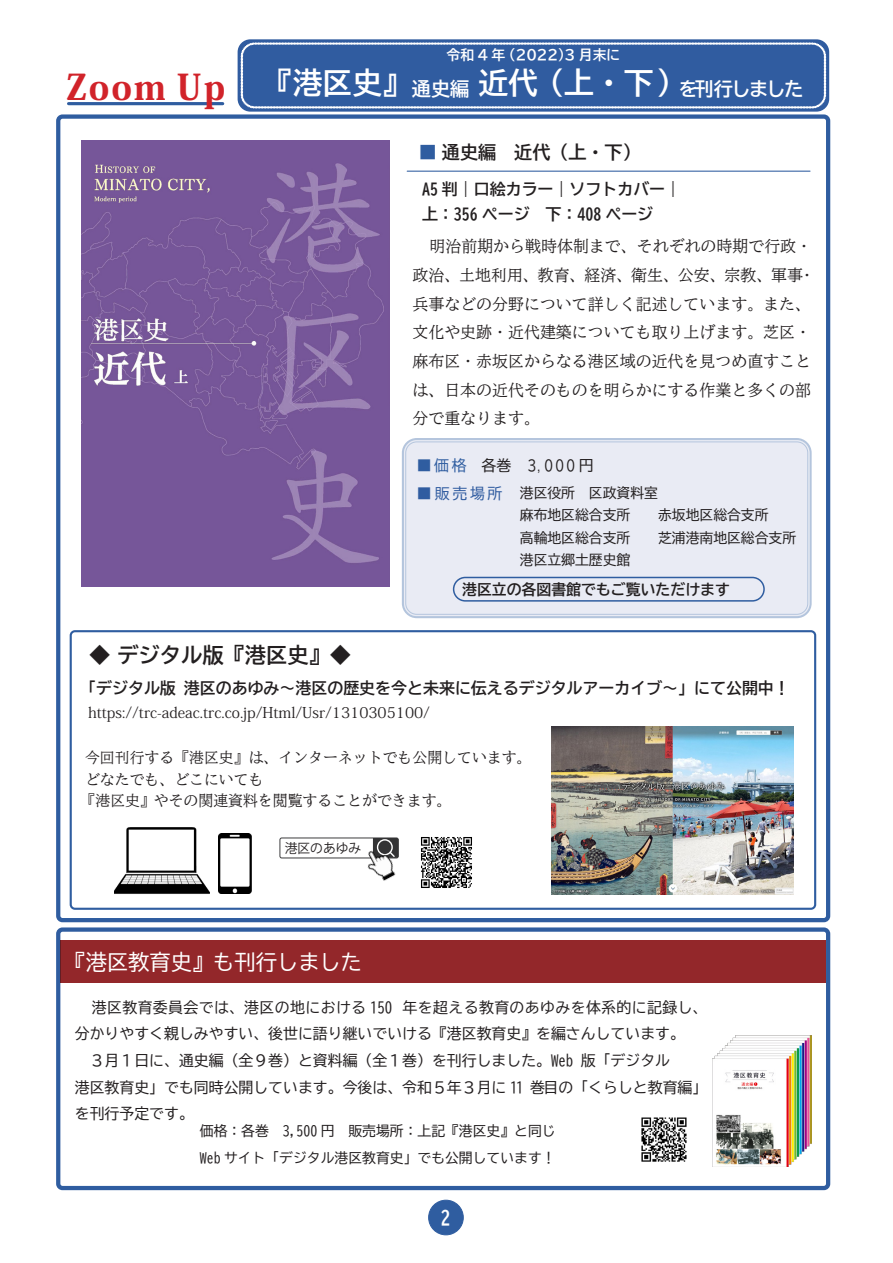
<style>
.page{position:relative;width:893px;height:1263px;background:#fff}
.page>*{position:absolute;margin:0;border:0;box-sizing:border-box;transform-origin:0 0}
.t1{font:800 35.1px "Koz Min Pro";letter-spacing:.055em;color:#d1232a}
.t2{font:29.7px "BIZ UDP Gothic Bold";color:#fff}
.t3{font:21.3px "BIZ UD Gothic";color:#fff}
.t4{font:21.3px "BIZ UD Gothic Bold";color:#231f20}
.t5{font:19.2px "BIZ UD Gothic Bold";color:#fff}
.t6{font:18px "BIZ UD Gothic Bold";color:#231f20}
.t7{font:15.9px/28.7px "BIZ UD Mincho Medium";color:#231f20}
.t8{font:15.9px/25.5px "BIZ UD Gothic Bold";color:#231f20}
.t9{font:14.85px/26.5px "BIZ UD Gothic";color:#231f20}
.t10{font:14.85px "BIZ UD Mincho Medium";color:#231f20}
.t11{font:14.85px "Koz Min Pr 6 N";color:#231f20}
.t12{font:14.85px "BIZ UD Gothic Bold";color:#231f20}
.t13{font:14.85px "BIZ UD Gothic";color:#305ca0}
.t14{font:13.8px/22.4px "BIZ UD Gothic";color:#231f20}
.t15{font:13.8px "BIZ UDP Gothic Bold";color:#fff}
.t16{font:13.05px "UD Shin M Go Pr 6 N Light 90 pv RKSJ H";color:#231f20}
.s1{font-size:19.2px}
.s2{color:#2f5da0}
</style>
<div class="page">
<div style="left:404px;top:440px;width:405px;height:176px;background:#e9ebf4;border-radius:13px"></div>
<div style="left:402px;top:438px;width:410px;height:180px;border:2px solid #2f5da0;border-radius:14px"></div>
<div style="left:405px;top:441px;width:403px;height:174px;border:1px solid #2f5da0;border-radius:11px"></div>
<div style="left:56px;top:114px;width:774px;height:808px;border:4px solid #2f5da0;border-radius:4px"></div>
<div style="left:56px;top:927px;width:774px;height:263px;border:4px solid #2f5da0;border-radius:4px"></div>
<div style="left:429px;top:1200px;width:34px;height:35px;background:#2f5da0;border-radius:50%"></div>
<div style="left:428px;top:1200px;width:35px;height:35px;border:1px solid #2f5da0;border-radius:50%"></div>
<hr style="left:407px;top:171px;width:403px;height:1px;background:#2f5da0">
<div style="left:453px;top:577px;width:312px;height:25px;border:2px solid #2f5da0;border-radius:12px"></div>
<div style="left:70px;top:630px;width:746px;height:280px;border:2px solid #2f5da0;border-radius:4px"></div>
<img style="left:421px;top:837px;width:51px;height:51px">
<div style="left:280px;top:838px;width:119px;height:20px;border:1px solid #3e3e3f;border-radius:2px"></div>
<svg style="left:373px;top:838px;width:25px;height:2px"></svg>
<img style="left:356px;top:840px;width:43px;height:41px">
<img style="left:115px;top:828px;width:95px;height:66px">
<img style="left:219px;top:833px;width:33px;height:60px">
<img style="left:551px;top:726px;width:242px;height:168px">
<img style="left:641px;top:1117px;width:46px;height:45px">
<img style="left:82px;top:140px;width:307px;height:447px">
<div style="left:60px;top:940px;width:766px;height:43px;background:#93272a"></div>
<img style="left:712px;top:1035px;width:99px;height:131px">
<svg style="left:238px;top:39px;width:591px;height:73px;background:#5277af"></svg>
<svg style="left:241px;top:43px;width:585px;height:65px;background:#3c65a5"></svg>
<hr style="left:69px;top:102px;width:154px;height:3px;background:#2f5da0">
<p class="t15" style="left:447px;top:48px;width:175px">令和 4 年 (2022)3 月末に</p>
<h1 class="t1" style="left:66px;top:61px;width:160px">Zoom Up</h1>
<h2 class="t2" style="left:278px;top:68px;width:527px">『港区史』 <span class="s1">通史編</span>近代（上・下）<span class="s1">を刊行しました</span></h2>
<p class="t6" style="left:419px;top:143px;width:223px"><span class="s2">■</span> 通史編　近代（上・下）</p>
<p class="t8" style="left:422px;top:176px;width:257px">A5 判 | 口絵カラー | ソフトカバー |上：356 ページ 下：408 ページ</p>
<p class="t7" style="left:412px;top:232px;width:404px;text-indent:17px">明治前期から戦時体制まで、それぞれの時期で行政・政治、土地利用、教育、経済、衛生、公安、宗教、軍事・兵事などの分野について詳しく記述しています。また、文化や史跡・近代建築についても取り上げます。芝区・麻布区・赤坂区からなる港区域の近代を見つめ直すことは、日本の近代そのものを明らかにする作業と多くの部分で重なります。</p>
<h3 class="t4" style="left:89px;top:644px;width:263px">◆ デジタル版『港区史』◆</h3>
<p class="t14" style="left:520px;top:482px;width:278px">港区役所 区政資料室<br>麻布地区総合支所　　赤坂地区総合支所<br>高輪地区総合支所　　芝浦港南地区総合支所港区立郷土歴史館</p>
<p class="t12" style="left:462px;top:582px;width:269px">港区立の各図書館でもご覧いただけます</p>
<p class="t13" style="left:417px;top:486px;width:87px">■販売場所</p>
<p class="t8" style="left:80px;top:676px;width:711px">「デジタル版 港区のあゆみ〜港区の歴史を今と未来に伝えるデジタルアーカイブ～」にて公開中！</p>
<p class="t11" style="left:88px;top:705px;width:343px">https://trc-adeac.trc.co.jp/Html/Usr/1310305100/</p>
<p class="t10" style="left:85px;top:750px;width:448px">今回刊行する『港区史』は、インターネットでも公開しています。</p>
<p class="t10" style="left:85px;top:772px;width:180px">どなたでも、どこにいても</p>
<p class="t10" style="left:81px;top:793px;width:372px">『港区史』やその関連資料を閲覧することができます。</p>
<p class="t16" style="left:285px;top:841px;width:78px">港区のあゆみ</p>
<h3 class="t3" style="left:64px;top:951px;width:299px">『港区教育史』も刊行しました</h3>
<p class="t9" style="left:75px;top:994px;width:634px;text-indent:17px">港区教育委員会では、港区の地における 150 年を超える教育のあゆみを体系的に記録し、分かりやすく親しみやすい、後世に語り継いでいける『港区教育史』を編さんしています。<br>　３月１日に、通史編（全９巻）と資料編（全１巻）を刊行しました。Web 版「デジタル<br>港区教育史」でも同時公開しています。今後は、令和５年３月に 11 巻目の「くらしと教育編」を刊行予定です。</p>
<p class="t14" style="left:200px;top:1118px;width:357px;line-height:26.5px">価格：各巻　3,500 円　販売場所：上記『港区史』と同じ<br>Web サイト「デジタル港区教育史」でも公開しています！</p>
<p class="t5" style="left:441px;top:1208px;width:11px">2</p>
</div>
